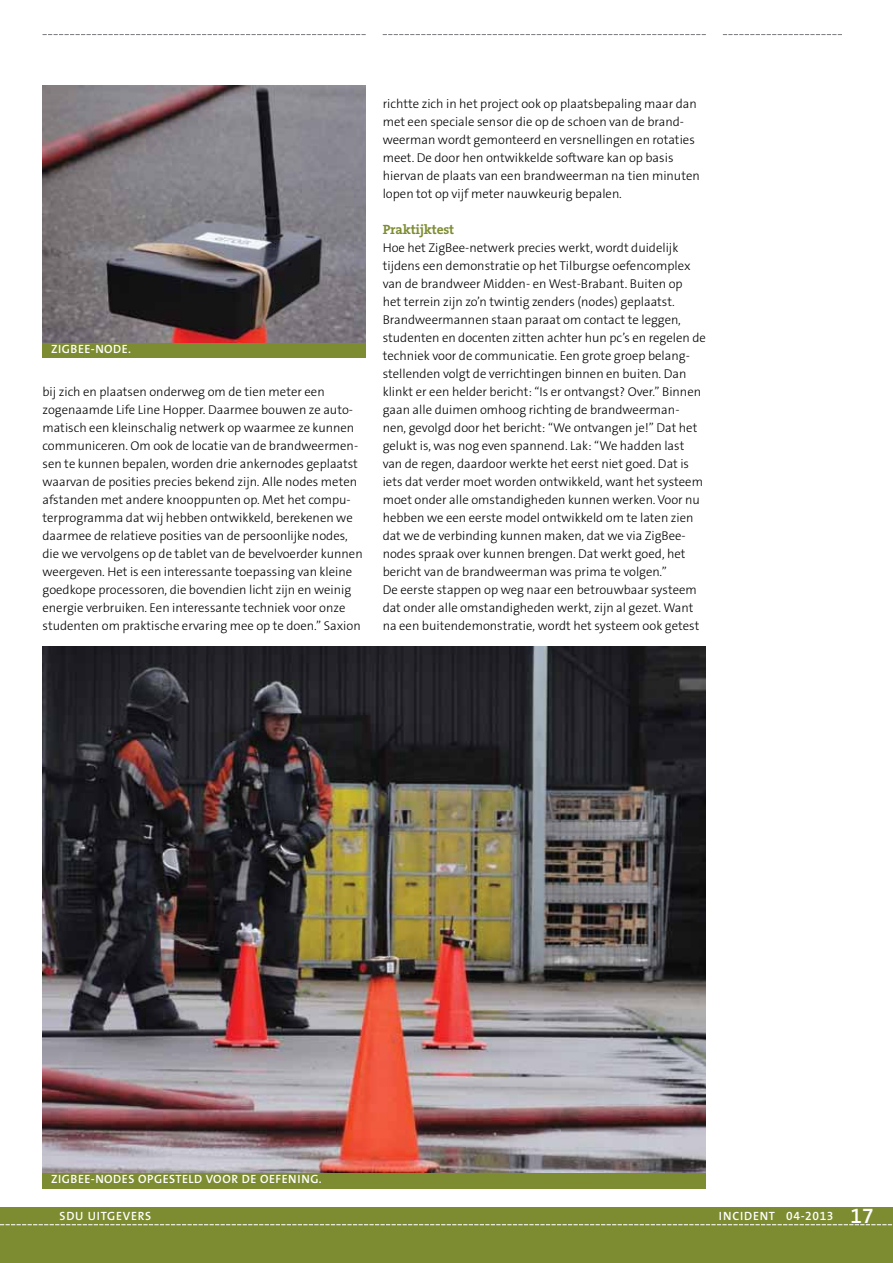
<style>
.page{position:relative;width:893px;height:1263px;background:#fff}
.page>*{position:absolute;margin:0;border:0;box-sizing:border-box;transform-origin:0 0}
.t1{font:700 13.5px "The Serif B7";letter-spacing:-.01em;color:#7e8c31}
.t2{font:300 12.75px/18px "The Sans B W3";color:#000}
.t3{font:600 12px "The Sans B W6";letter-spacing:.045em;color:#fff}
.t4{font:600 12px "The Sans B W6";letter-spacing:.065em;color:#fff}
.s1{font-size:21px}
</style>
<div class="page">
<div style="left:0;top:1208px;width:893px;height:55px;background:#7e8c31"></div>
<svg style="left:0;top:1224px;width:893px;height:1px"></svg>
<svg style="left:43px;top:34px;width:323px;height:1px"></svg>
<svg style="left:383px;top:34px;width:323px;height:1px"></svg>
<svg style="left:723px;top:34px;width:119px;height:1px"></svg>
<div style="left:43px;top:339px;width:323px;height:18px;background:#7e8c31"></div>
<div style="left:43px;top:1170px;width:663px;height:18px;background:#7e8c31"></div>
<img style="left:43px;top:86px;width:323px;height:256px">
<img style="left:43px;top:646px;width:663px;height:527px">
<p class="t3" style="left:51px;top:341px;width:82px">ZIGBEE-NODE.</p>
<p class="t2" style="left:43px;top:383px;width:322px">bij zich en plaatsen onderweg om de tien meter een zogenaamde Life Line Hopper. Daarmee bouwen ze auto&shy;matisch een kleinschalig netwerk op waarmee ze kunnen communiceren. Om ook de locatie van de brandweermen&shy;sen te kunnen bepalen, worden drie ankernodes geplaatst waarvan de posities precies bekend zijn. Alle nodes meten afstanden met andere knooppunten op. Met het compu&shy;terprogramma dat wij hebben ontwikkeld, berekenen we daarmee de relatieve posities van de persoonlijke nodes, die we vervolgens op de tablet van de bevelvoerder kunnen weergeven. Het is een interessante toepassing van kleine goedkope processoren, die bovendien licht zijn en weinig energie verbruiken. Een interessante techniek voor onze studenten om praktische ervaring mee op te doen.” Saxion</p>
<p class="t2" style="left:383px;top:95px;width:319px">richtte zich in het project ook op plaatsbepaling maar dan met een speciale sensor die op de schoen van de brand&shy;weerman wordt gemonteerd en versnellingen en rotaties meet. De door hen ontwikkelde software kan op basis hiervan de plaats van een brandweerman na tien minuten lopen tot op vijf meter nauwkeurig bepalen.</p>
<p class="t1" style="left:383px;top:222px;width:73px">Praktijktest</p>
<p class="t2" style="left:383px;top:239px;width:325px">Hoe het ZigBee-netwerk precies werkt, wordt duidelijk tijdens een demonstratie op het Tilburgse oefencomplex van de brandweer Midden- en West-Brabant. Buiten op<br>het terrein zijn zo’n twintig zenders (nodes) geplaatst.<br>Brandweermannen staan paraat om contact te leggen, studenten en docenten zitten achter hun pc’s en regelen de techniek voor de communicatie. Een grote groep belang&shy;stellenden volgt de verrichtingen binnen en buiten. Dan klinkt er een helder bericht: “Is er ontvangst? Over.” Binnen gaan alle duimen omhoog richting de brandweerman&shy;nen, gevolgd door het bericht: “We ontvangen je!” Dat het gelukt is, was nog even spannend. Lak: “We hadden last van de regen, daardoor werkte het eerst niet goed. Dat is iets dat verder moet worden ontwikkeld, want het systeem moet onder alle omstandigheden kunnen werken. Voor nu hebben we een eerste model ontwikkeld om te laten zien dat we de verbinding kunnen maken, dat we via ZigBee&shy;nodes spraak over kunnen brengen. Dat werkt goed, het bericht van de brandweerman was prima te volgen.”<br>De eerste stappen op weg naar een betrouwbaar systeem dat onder alle omstandigheden werkt, zijn al gezet. Want na een buitendemonstratie, wordt het systeem ook getest</p>
<p class="t3" style="left:51px;top:1172px;width:272px">ZIGBEE-NODES OPGESTELD VOOR DE OEFENING.</p>
<p class="t4" style="left:60px;top:1208px;width:92px">SDU U ITGEVERS</p>
<p class="t4" style="left:719px;top:1208px;width:156px">INCIDENT 04-2013 <span class="s1">17</span></p>
</div>
